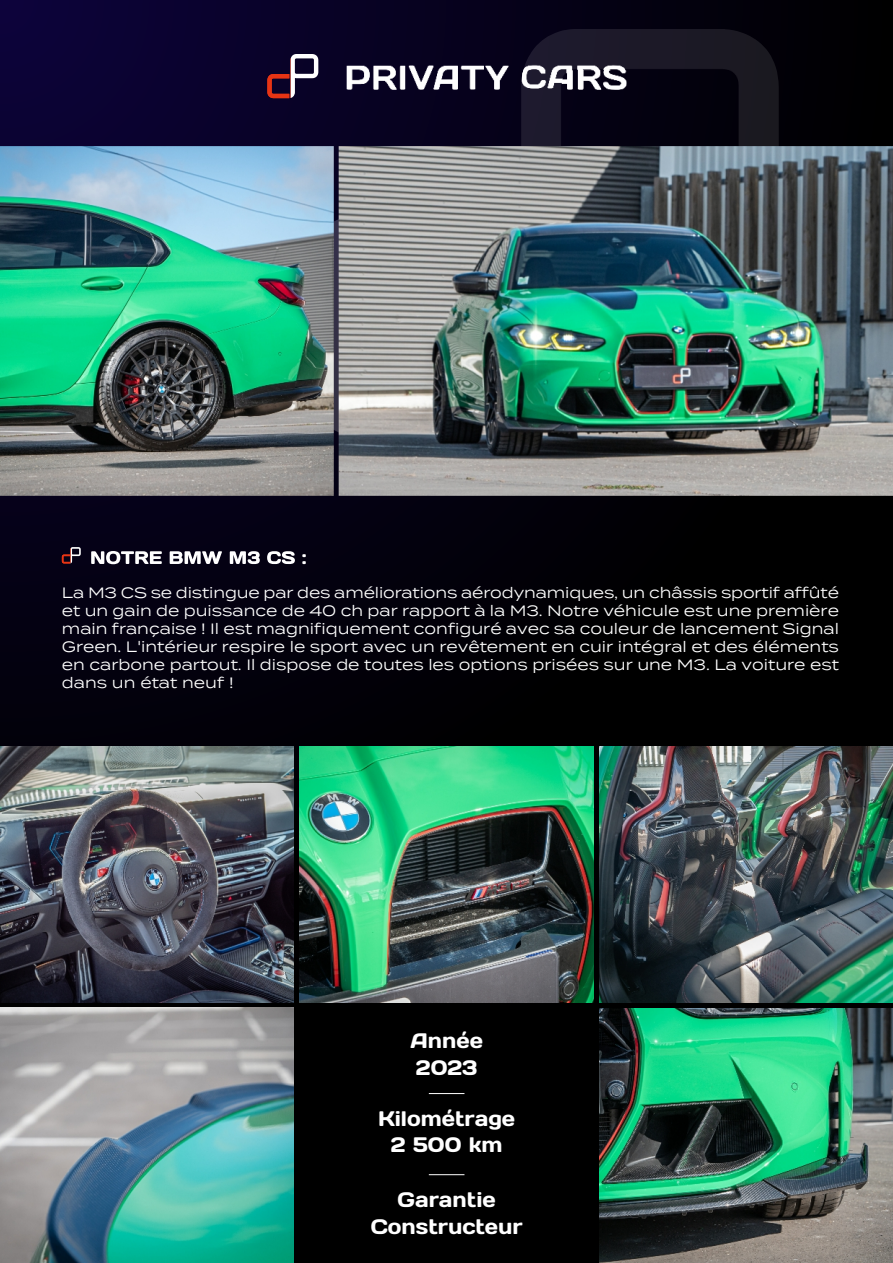
<style>
.page{position:relative;width:893px;height:1263px;background:#000}
.page>*{position:absolute;margin:0;border:0;box-sizing:border-box;transform-origin:0 0}
.t1{font:21px/26.7px "Days One";color:#fff;text-align:center}
.t2{font:18px "Days One";color:#fff}
.t3{font:15px/18px "Termina";color:#fff;text-align:justify}
</style>
<div class="page">
<svg style="left:0;top:0;width:719px;height:719px"></svg>
<svg style="left:0;top:0;width:705px;height:705px"></svg>
<svg style="left:0;top:0;width:691px;height:691px"></svg>
<svg style="left:0;top:0;width:677px;height:677px"></svg>
<svg style="left:0;top:0;width:646px;height:646px;fill:#02010a"></svg>
<svg style="left:0;top:0;width:632px;height:632px;fill:#02010b"></svg>
<svg style="left:0;top:0;width:618px;height:618px;fill:#03010d"></svg>
<svg style="left:0;top:0;width:604px;height:604px;fill:#03010e"></svg>
<svg style="left:0;top:0;width:583px;height:583px;fill:#030110"></svg>
<svg style="left:0;top:0;width:572px;height:572px;fill:#030110"></svg>
<div style="left:0;top:0;width:558px;height:558px;background:#040110"></div>
<svg style="left:0;top:0;width:544px;height:544px;fill:#040114"></svg>
<svg style="left:0;top:0;width:527px;height:527px;fill:#050116"></svg>
<svg style="left:0;top:0;width:513px;height:513px;fill:#07021f"></svg>
<div style="left:262px;top:0;width:14px;height:146px;background:#090229"></div>
<div style="left:248px;top:0;width:14px;height:146px;background:#09022a"></div>
<div style="left:230px;top:0;width:11px;height:146px;background:#09022c"></div>
<div style="left:216px;top:0;width:14px;height:146px;background:#0a022c"></div>
<div style="left:202px;top:0;width:14px;height:146px;background:#0a022d"></div>
<div style="left:0;top:0;width:202px;height:146px;background:#0b0333"></div>
<img style="left:346px;top:66px;width:175px;height:23px">
<svg style="left:267px;top:54px;width:51px;height:44px"></svg>
<img style="left:334px;top:214px;width:5px;height:224px">
<img style="left:521px;top:29px;width:258px;height:117px">
<img style="left:339px;top:146px;width:554px;height:350px">
<img style="left:0;top:146px;width:334px;height:350px">
<svg style="left:91px;top:551px;width:71px;height:13px"></svg>
<svg style="left:170px;top:551px;width:52px;height:13px"></svg>
<svg style="left:230px;top:551px;width:30px;height:13px"></svg>
<svg style="left:267px;top:551px;width:28px;height:13px"></svg>
<svg style="left:62px;top:547px;width:19px;height:16px"></svg>
<img style="left:0;top:1008px;width:293px;height:255px">
<img style="left:600px;top:1008px;width:293px;height:255px">
<img style="left:600px;top:747px;width:293px;height:255px">
<img style="left:0;top:747px;width:293px;height:255px">
<img style="left:300px;top:747px;width:293px;height:255px">
<hr style="left:429px;top:1093px;width:35px;height:1px;background:#fff">
<hr style="left:429px;top:1174px;width:35px;height:1px;background:#fff">
<p class="t2" style="left:302px;top:546px;width:6px">:</p>
<p class="t3" style="left:62px;top:585px;width:779px">La M3 CS se distingue par des améliorations aérodynamiques, un châssis sportif affûté et un gain de puissance de 40 ch par rapport à la M3. Notre véhicule est une première main française ! Il est magnifiquement configuré avec sa couleur de lancement Signal Green. L'intérieur respire le sport avec un revêtement en cuir intégral et des éléments en carbone partout. Il dispose de toutes les options prisées sur une M3. La voiture est dans un état neuf !</p>
<h1 class="t1" style="left:410px;top:1027px;width:74px;text-align:left">Année<br>2023</h1>
<h1 class="t1" style="left:378px;top:1105px;width:139px">Kilométrage<br>2 500 km</h1>
<h1 class="t1" style="left:371px;top:1186px;width:153px">Garantie<br>Constructeur</h1>
</div>
